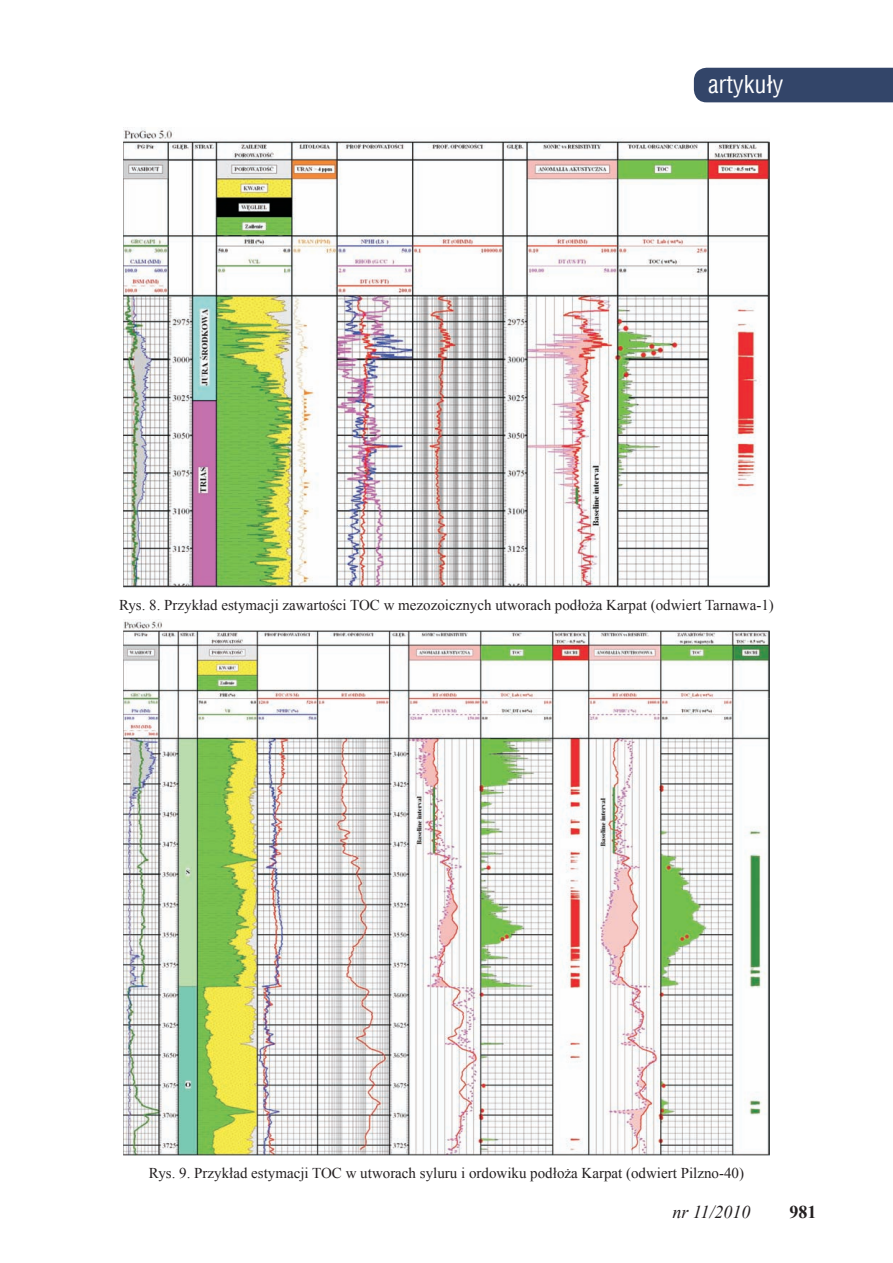
<style>
.page{position:relative;width:893px;height:1263px;background:#fff}
.page>*{position:absolute;margin:0;border:0;box-sizing:border-box;transform-origin:0 0}
.t1{font:24px "Switzerland Condensed";color:#fff}
.t2{font:italic 18px "Times New Roman";color:#231f20}
.t3{font:700 18px "Times New Roman";color:#231f20}
.t4{font:15px "Times New Roman";color:#231f20}
</style>
<div class="page">
<div style="left:694px;top:68px;width:199px;height:34px;background:#334569"></div>
<img style="left:123px;top:128px;width:647px;height:459px">
<img style="left:123px;top:621px;width:647px;height:534px">
<h1 class="t1" style="left:708px;top:70px;width:77px">artykuły</h1>
<p class="t4" style="left:119px;top:595px;width:656px">Rys. 8. Przykład estymacji zawartości TOC w mezozoicznych utworach podłoża Karpat (odwiert Tarnawa-1)</p>
<p class="t4" style="left:149px;top:1163px;width:597px">Rys. 9. Przykład estymacji TOC w utworach syluru i ordowiku podłoża Karpat (odwiert Pilzno-40)</p>
<p class="t2" style="left:672px;top:1200px;width:80px">nr 11/2010</p>
<p class="t3" style="left:789px;top:1199px;width:28px">981</p>
</div>
